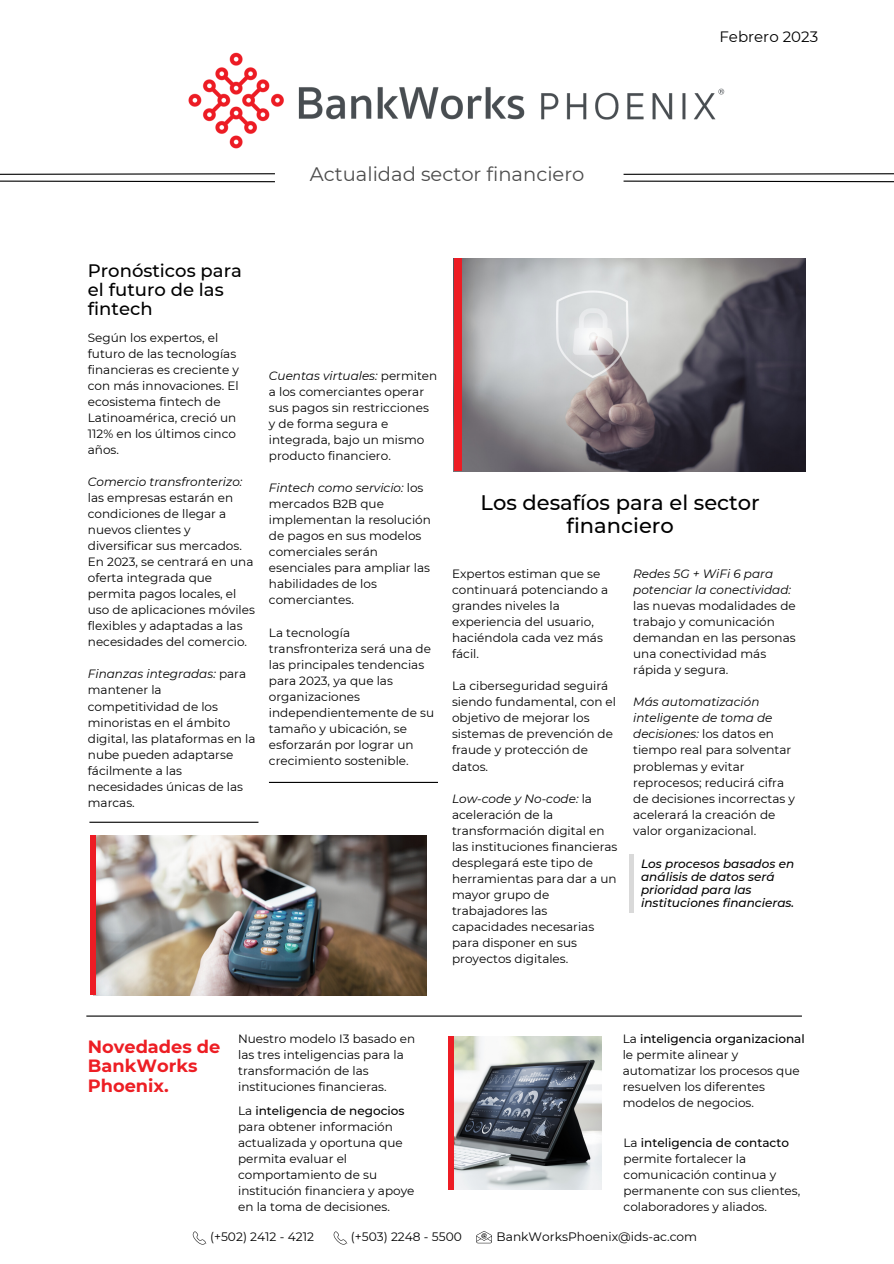
<style>
.page{position:relative;width:894px;height:1264px;background:#fff}
.page>*{position:absolute;margin:0;border:0;box-sizing:border-box;transform-origin:0 0}
.t1{font:500 21px/22.5px "Montserrat";color:#000;text-align:center}
.t2{font:19.5px "Montserrat";color:#4d4d4d}
.t3{font:500 18px/19.2px "Montserrat";color:#000}
.t4{font:700 17.7px/19.4px "Montserrat";color:#ed1e24}
.t5{font:15px "Montserrat";color:#000}
.t6{font:12.15px "Montserrat";color:#000}
.t7{font:12px/16px "Montserrat";color:#000}
.t8{font:italic 500 12px/13px "Montserrat";color:#000}
.t9{font:italic 12px/16px "Montserrat";color:#000}
.s1{font-style:italic}
.s2{font-weight:500}
</style>
<div class="page">
<img style="left:453px;top:258px;width:352px;height:213px">
<hr style="left:86px;top:1015px;width:715px;height:1px;background:#000">
<hr style="left:629px;top:854px;width:4px;height:59px;background:#d9d9d9">
<hr style="left:89px;top:821px;width:169px;height:1px;background:#000">
<hr style="left:269px;top:781px;width:169px;height:2px;background:#000">
<img style="left:96px;top:835px;width:331px;height:160px">
<img style="left:454px;top:1036px;width:147px;height:153px">
<svg style="left:192px;top:1231px;width:14px;height:13px"></svg>
<svg style="left:476px;top:1231px;width:16px;height:12px"></svg>
<svg style="left:333px;top:1231px;width:14px;height:13px"></svg>
<img style="left:188px;top:52px;width:537px;height:97px">
<svg style="left:623px;top:173px;width:270px;height:10px"></svg>
<svg style="left:0;top:173px;width:275px;height:10px"></svg>
<div style="left:454px;top:258px;width:7px;height:213px;background:#ed1c24"></div>
<div style="left:90px;top:835px;width:6px;height:160px;background:#ed1c24"></div>
<div style="left:448px;top:1036px;width:6px;height:153px;background:#ed1c24"></div>
<p class="t5" style="left:719px;top:27px;width:100px">Febrero 2023</p>
<h2 class="t2" style="left:310px;top:162px;width:276px">Actualidad sector financiero</h2>
<h3 class="t3" style="left:88px;top:261px;width:155px">Pronósticos para el futuro de las fintech</h3>
<p class="t7" style="left:88px;top:330px;width:153px">Según los expertos, el futuro de las tecnologías financieras es creciente y con más innovaciones. El ecosistema fintech de<br>Latinoamérica, creció un<br>112% en los últimos cinco años.</p>
<p class="t9" style="left:88px;top:474px;width:156px">Comercio transfronterizo:</p>
<p class="t7" style="left:88px;top:490px;width:169px">las empresas estarán en condiciones de llegar a nuevos clientes y diversificar sus mercados.<br>En 2023, se centrará en una oferta integrada que permita pagos locales, el uso de aplicaciones móviles flexibles y adaptadas a las necesidades del comercio.</p>
<p class="t7" style="left:88px;top:666px;width:169px"><span class="s1">Finanzas integradas:</span> para mantener la competitividad de los minoristas en el ámbito digital, las plataformas en la nube pueden adaptarse fácilmente a las necesidades únicas de las marcas.</p>
<p class="t7" style="left:269px;top:368px;width:170px"><span class="s1">Cuentas virtuales:</span> permiten a los comerciantes operar sus pagos sin restricciones y de forma segura e integrada, bajo un mismo producto financiero.</p>
<p class="t7" style="left:269px;top:480px;width:163px"><span class="s1">Fintech como servicio:</span> los mercados B2B que implementan la resolución de pagos en sus modelos comerciales serán esenciales para ampliar las habilidades de los comerciantes.</p>
<p class="t7" style="left:269px;top:624px;width:167px">La tecnología transfronteriza será una de las principales tendencias para 2023, ya que las organizaciones independientemente de su tamaño y ubicación, se esforzarán por lograr un crecimiento sostenible.</p>
<h1 class="t1" style="left:480px;top:491px;width:281px">Los desafíos para el sector financiero</h1>
<p class="t7" style="left:452px;top:566px;width:157px">Expertos estiman que se continuará potenciando a grandes niveles la experiencia del usuario, haciéndola cada vez más fácil.</p>
<p class="t7" style="left:452px;top:678px;width:165px">La ciberseguridad seguirá siendo fundamental, con el objetivo de mejorar los sistemas de prevención de fraude y protección de datos.</p>
<p class="t7" style="left:452px;top:790px;width:167px"><span class="s1">Low-code y No-code:</span> la aceleración de la transformación digital en las instituciones financieras desplegará este tipo de herramientas para dar a un mayor grupo de trabajadores las capacidades necesarias para disponer en sus proyectos digitales.</p>
<p class="t9" style="left:633px;top:566px;width:159px">Redes 5G + WiFi 6 para potenciar la conectividad:</p>
<p class="t7" style="left:633px;top:598px;width:164px">las nuevas modalidades de trabajo y comunicación demandan en las personas una conectividad más rápida y segura.</p>
<p class="t7" style="left:633px;top:694px;width:163px"><span class="s1">Más automatización inteligente de toma de decisiones:</span> los datos en tiempo real para solventar problemas y evitar reprocesos; reducirá cifra de decisiones incorrectas y acelerará la creación de valor organizacional.</p>
<p class="t8" style="left:641px;top:856px;width:155px">Los procesos basados en análisis de datos será prioridad para las instituciones financieras.</p>
<h3 class="t4" style="left:88px;top:1036px;width:134px">Novedades de<br>BankWorks<br>Phoenix.</h3>
<p class="t7" style="left:238px;top:1031px;width:178px">Nuestro modelo I3 basado en las tres inteligencias para la transformación de las instituciones financieras.</p>
<p class="t7" style="left:238px;top:1102px;width:178px">La <span class="s2">inteligencia de negocios </span>para obtener información actualizada y oportuna que permita evaluar el comportamiento de su institución financiera y apoye en la toma de decisiones.</p>
<p class="t7" style="left:622px;top:1031px;width:183px">La <span class="s2">inteligencia organizacional </span>le permite alinear y automatizar los procesos que resuelven los diferentes modelos de negocios.</p>
<p class="t7" style="left:623px;top:1134px;width:178px">La <span class="s2">inteligencia de contacto </span>permite fortalecer la comunicación continua y permanente con sus clientes, colaboradores y aliados.</p>
<p class="t6" style="left:210px;top:1229px;width:105px">(+502) 2412 - 4212</p>
<p class="t6" style="left:351px;top:1229px;width:112px">(+503) 2248 - 5500</p>
<p class="t6" style="left:496px;top:1229px;width:202px">BankWorksPhoenix@ids-ac.com</p>
</div>
